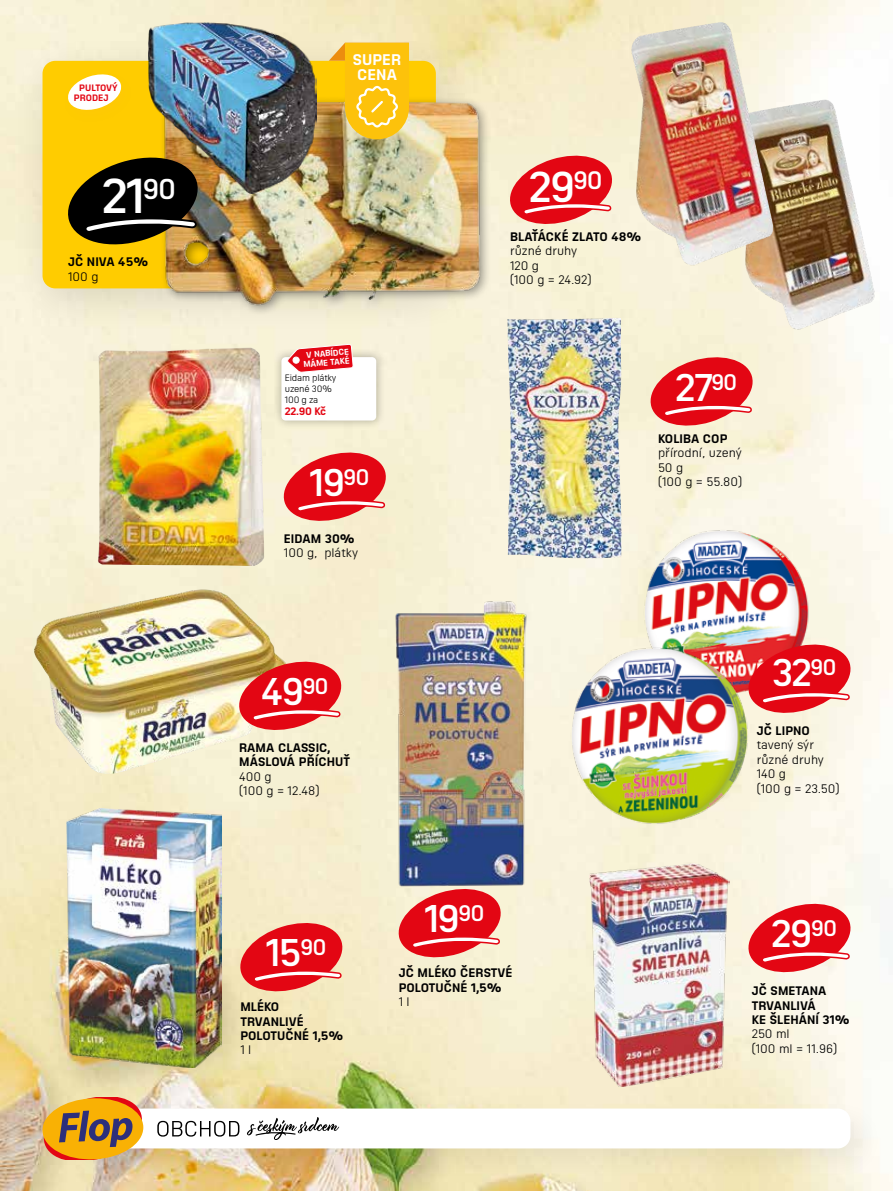
<style>
.page{position:relative;width:893px;height:1191px;background:#fff}
.page>*{position:absolute;margin:0;border:0;box-sizing:border-box;transform-origin:0 0}
.t1{font:600 47.7px "Sizmo Pro";color:#fff}
.t2{font:600 42px "Sizmo Pro";color:#fff}
.t3{font:600 37.5px "Sizmo Pro";letter-spacing:-.05em;color:#fff}
.t4{font:700 15px/15px "Sizmo Pro";letter-spacing:.005em;color:#fff}
.t5{font:700 12px/14.4px "Sizmo Pro";letter-spacing:.005em;color:#000}
.t6{font:12px/14.4px "Sizmo Pro";color:#000}
.t7{font:700 10.5px "Sizmo Pro";color:#e30613}
.t8{font:9px/10.8px "Sizmo Pro";letter-spacing:-.02em;color:#000}
.t9{font:700 9px/10.5px "Sizmo Pro";letter-spacing:.005em;color:#e30613}
.t10{font:700 8.25px/9px "Sizmo Pro";color:#fff;text-align:center}
</style>
<div class="page">
<img style="left:0;top:0;width:893px;height:1191px">
<div style="left:12px;top:34px;width:467px;height:302px;background:#000;opacity:.12"></div>
<div style="left:43px;top:61px;width:393px;height:227px;background:#fc0;border-radius:13px"></div>
<div style="left:61px;top:1097px;width:824px;height:86px;background:#000;opacity:.06"></div>
<div style="left:72px;top:1108px;width:778px;height:40px;background:#fff;border-radius:13px"></div>
<svg style="left:43px;top:1097px;width:100px;height:63px;background:#ce9437"></svg>
<svg style="left:157px;top:1120px;width:82px;height:16px"></svg>
<svg style="left:247px;top:1117px;width:92px;height:22px"></svg>
<svg style="left:280px;top:448px;width:110px;height:77px;background:#eb6562"></svg>
<svg style="left:236px;top:918px;width:111px;height:78px;background:#ea655e"></svg>
<svg style="left:394px;top:901px;width:111px;height:61px;background:#ea5757"></svg>
<svg style="left:744px;top:899px;width:111px;height:78px;background:#ec6a6d"></svg>
<svg style="left:646px;top:352px;width:111px;height:78px;background:#eb6865"></svg>
<svg style="left:506px;top:151px;width:110px;height:78px;background:#eb6764"></svg>
<img style="left:739px;top:100px;width:136px;height:232px">
<img style="left:631px;top:22px;width:144px;height:245px">
<img style="left:507px;top:318px;width:115px;height:240px">
<img style="left:98px;top:348px;width:166px;height:218px">
<div style="left:272px;top:348px;width:113px;height:82px;background:#000;opacity:.3"></div>
<div style="left:281px;top:357px;width:95px;height:63px;background:#fff;border-radius:4px"></div>
<svg style="left:286px;top:344px;width:68px;height:29px"></svg>
<img style="left:34px;top:589px;width:254px;height:187px">
<img style="left:633px;top:522px;width:184px;height:118px">
<img style="left:560px;top:638px;width:197px;height:194px">
<img style="left:67px;top:808px;width:155px;height:259px">
<img style="left:589px;top:863px;width:141px;height:224px">
<svg style="left:235px;top:657px;width:110px;height:78px;background:#e45d54"></svg>
<svg style="left:744px;top:640px;width:111px;height:77px;background:#e95054"></svg>
<img style="left:379px;top:595px;width:169px;height:306px">
<svg style="left:68px;top:74px;width:54px;height:36px"></svg>
<img style="left:157px;top:88px;width:343px;height:226px">
<svg style="left:68px;top:157px;width:135px;height:93px"></svg>
<svg style="left:329px;top:43px;width:80px;height:96px"></svg>
<img style="left:148px;top:22px;width:169px;height:171px">
<p class="t9" style="left:74px;top:81px;width:45px;text-indent:5px">PULTOVÝ<br>PRODEJ</p>
<h1 class="t1" style="left:102px;top:155px;width:76px">21<sup>90</sup></h1>
<p class="t5" style="left:68px;top:253px;width:82px">JČ NIVA 45%</p>
<p class="t6" style="left:68px;top:268px;width:32px">100 g</p>
<p class="t4" style="left:353px;top:50px;width:50px">SUPER<br>CENA</p>
<p class="t10" style="left:302px;top:350px;width:48px;rotate:-5deg">V NABÍDCE<br>MÁME TAKÉ</p>
<p class="t8" style="left:285px;top:371px;width:53px">Eidam plátky uzené 30%<br>100 g za</p>
<p class="t7" style="left:285px;top:402px;width:43px">22.90 Kč</p>
<h3 class="t3" style="left:309px;top:451px;width:62px">19<sup>90</sup></h3>
<p class="t5" style="left:284px;top:529px;width:72px">EIDAM 30%</p>
<p class="t6" style="left:284px;top:544px;width:76px">100 g, plátky</p>
<h3 class="t3" style="left:261px;top:660px;width:69px">49<sup>90</sup></h3>
<p class="t5" style="left:239px;top:739px;width:112px">RAMA CLASSIC,<br>MÁSLOVÁ PŘÍCHUŤ</p>
<p class="t6" style="left:239px;top:768px;width:82px">400 g<br>(100 g = 12.48)</p>
<h2 class="t2" style="left:529px;top:151px;width:75px">29<sup>90</sup></h2>
<p class="t5" style="left:510px;top:228px;width:133px">BLAŤÁCKÉ ZLATO 48%</p>
<p class="t6" style="left:510px;top:243px;width:83px">různé druhy<br>120 g<br>(100 g = 24.92)</p>
<h3 class="t3" style="left:675px;top:355px;width:64px">27<sup>90</sup></h3>
<p class="t5" style="left:658px;top:429px;width:71px">KOLIBA COP</p>
<p class="t6" style="left:658px;top:444px;width:86px">přírodní, uzený<br>50 g<br>(100 g = 55.80)</p>
<h3 class="t3" style="left:772px;top:641px;width:66px">32<sup>90</sup></h3>
<p class="t5" style="left:757px;top:721px;width:55px">JČ LIPNO</p>
<p class="t6" style="left:757px;top:736px;width:84px">tavený sýr různé druhy<br>140 g<br>(100 g = 23.50)</p>
<h3 class="t3" style="left:266px;top:921px;width:62px">15<sup>90</sup></h3>
<p class="t5" style="left:240px;top:998px;width:105px">MLÉKO<br>TRVANLIVÉ<br>POLOTUČNÉ 1,5%</p>
<p class="t6" style="left:240px;top:1041px;width:12px">1 l</p>
<h3 class="t3" style="left:424px;top:887px;width:62px">19<sup>90</sup></h3>
<p class="t5" style="left:399px;top:964px;width:115px">JČ MLÉKO ČERSTVÉ<br>POLOTUČNÉ 1,5%</p>
<p class="t6" style="left:399px;top:993px;width:12px">1 l</p>
<h3 class="t3" style="left:771px;top:902px;width:67px">29<sup>90</sup></h3>
<p class="t5" style="left:752px;top:982px;width:99px">JČ SMETANA<br>TRVANLIVÁ<br>KE ŠLEHÁNÍ 31%</p>
<p class="t6" style="left:752px;top:1025px;width:87px">250 ml<br>(100 ml = 11.96)</p>
</div>
